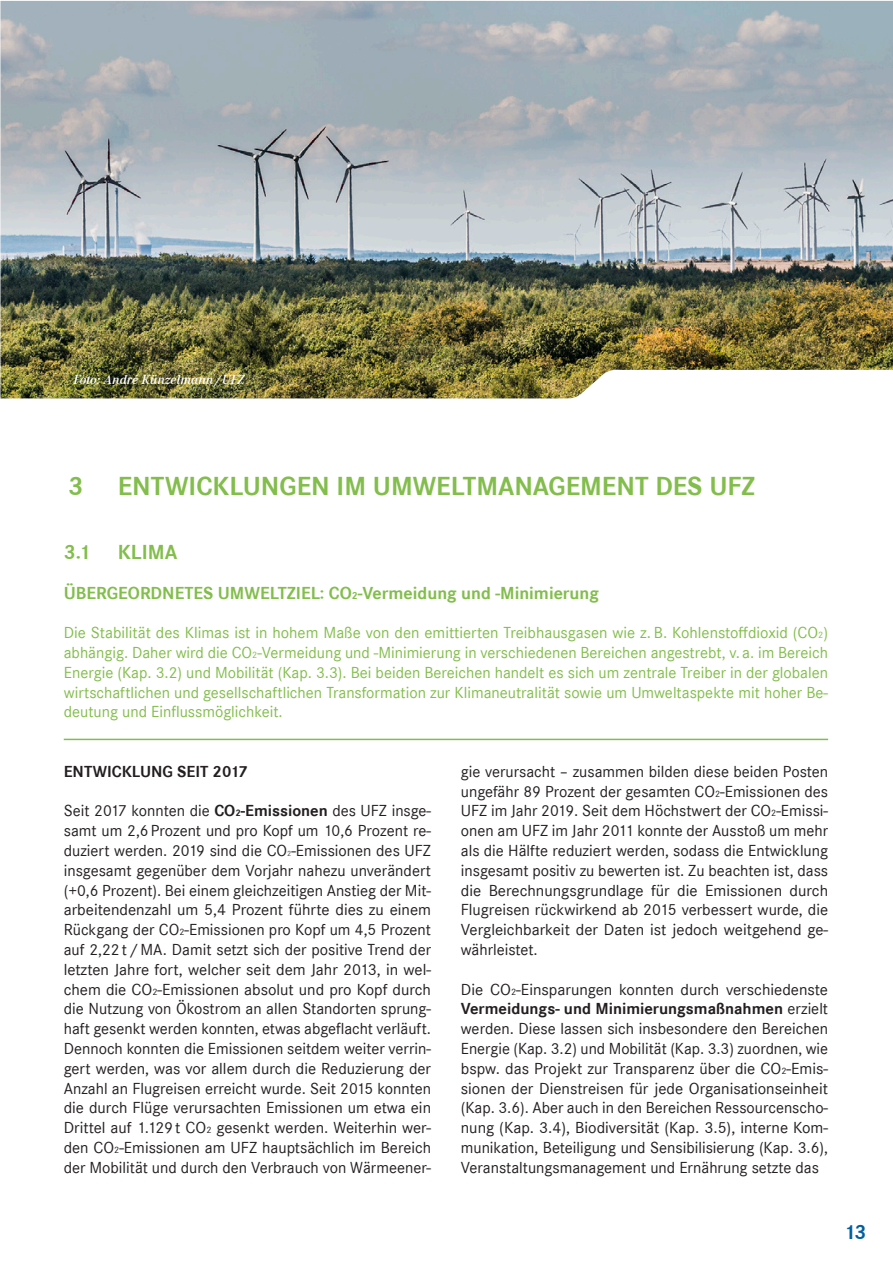
<style>
.page{position:relative;width:893px;height:1263px;background:#fff}
.page>*{position:absolute;margin:0;border:0;box-sizing:border-box;transform-origin:0 0}
.t1{font:700 27px "Corporate S";color:#83bd4c}
.t2{font:700 21px "Corporate S";color:#83bd4c}
.t3{font:700 21px "Corporate S";color:#005f9f}
.t4{font:700 18px "Corporate S";color:#83bd4c}
.t5{font:16.5px/19.8px "Corporate S";color:#231f20;text-align:justify}
.t6{font:16.5px/19.8px "Corporate S";color:#83bd4c;text-align:justify}
.t7{font:700 16.5px "Corporate S";color:#231f20}
.t8{font:italic 600 13.5px "Corporate A";color:#fff}
.s1{font-size:10.5px}
.s2{font-size:9.6px}
.s3{font-weight:700}
.s4{font-weight:700;font-size:9.6px}
.s5{font-size:7.8px;color:#454647}
</style>
<div class="page">
<img style="left:0;top:1px;width:893px;height:397px">
<hr style="left:64px;top:739px;width:764px;height:1px;background:#83bd4c">
<p class="t8" style="left:73px;top:372px;width:173px">Foto: André Künzelmann/UFZ</p>
<h1 class="t1" style="left:68px;top:471px;width:17px">3</h1>
<h1 class="t1" style="left:118px;top:471px;width:639px">ENTWICKLUNGEN IM UMWELTMANAGEMENT DES UFZ</h1>
<p class="t2" style="left:64px;top:540px;width:29px">3.1</p>
<p class="t2" style="left:118px;top:540px;width:61px">KLIMA</p>
<p class="t4" style="left:64px;top:582px;width:537px">ÜBERGEORDNETES UMWELTZIEL: CO<span class="s1">2</span>-Vermeidung und -Minimierung</p>
<p class="t6" style="left:64px;top:623px;width:766px">Die Stabilität des Klimas ist in hohem Maße von den emittierten Treibhausgasen wie z. B. Kohlenstoffdioxid (CO<span class="s2">2</span>) abhängig. Daher wird die CO<span class="s2">2</span>-Vermeidung und -Minimierung in verschiedenen Bereichen angestrebt, v. a. im Bereich Energie (Kap. 3.2) und Mobilität (Kap. 3.3). Bei beiden Bereichen handelt es sich um zentrale Treiber in der globalen wirtschaftlichen und gesellschaftlichen Transformation zur Klimaneutralität sowie um Umweltaspekte mit hoher Be&shy;deutung und Einflussmöglichkeit.</p>
<p class="t7" style="left:64px;top:762px;width:185px">ENTWICKLUNG SEIT 2017</p>
<p class="t5" style="left:64px;top:801px;width:369px">Seit 2017 konnten die <span class="s3">CO</span><span class="s4">2</span><span class="s3">-Emissionen</span> des UFZ insge&shy;samt um 2,6Prozent und pro Kopf um 10,6 Prozent re&shy;duziert werden. 2019 sind die CO<span class="s5">2</span>-Emissionen des UFZ insgesamt gegenüber dem Vorjahr nahezu unverändert (+0,6 Prozent). Bei einem gleichzeitigen Anstieg der Mit&shy;arbeitendenzahl um 5,4 Prozent führte dies zu einem Rückgang der CO<span class="s2">2</span>-Emissionen pro Kopf um 4,5 Prozent auf 2,22t / MA. Damit setzt sich der positive Trend der letzten Jahre fort, welcher seit dem Jahr 2013, in wel&shy;chem die CO<span class="s2">2</span>-Emissionen absolut und pro Kopf durch die Nutzung von Ökostrom an allen Standorten sprung&shy;haft gesenkt werden konnten, etwas abgeflacht verläuft.<br>Dennoch konnten die Emissionen seitdem weiter verrin&shy;gert werden, was vor allem durch die Reduzierung der Anzahl an Flugreisen erreicht wurde. Seit 2015 konnten die durch Flüge verursachten Emissionen um etwa ein Drittel auf 1.129t CO<span class="s2">2</span> gesenkt werden. Weiterhin wer&shy;den CO<span class="s2">2</span>-Emissionen am UFZ hauptsächlich im Bereich der Mobilität und durch den Verbrauch von Wärmeener-</p>
<p class="t5" style="left:461px;top:761px;width:369px">gie verursacht – zusammen bilden diese beiden Posten ungefähr 89 Prozent der gesamten CO<span class="s2">2</span>-Emissionen des UFZ im Jahr 2019. Seit dem Höchstwert der CO<span class="s2">2</span>-Emissi&shy;onen am UFZ im Jahr 2011 konnte der Ausstoß um mehr als die Hälfte reduziert werden, sodass die Entwicklung insgesamt positiv zu bewerten ist. Zu beachten ist, dass die Berechnungsgrundlage für die Emissionen durch Flugreisen rückwirkend ab 2015 verbessert wurde, die Vergleichbarkeit der Daten ist jedoch weitgehend ge&shy;währleistet.</p>
<p class="t5" style="left:461px;top:979px;width:369px">Die CO<span class="s2">2</span>-Einsparungen konnten durch verschiedenste <span class="s3">Vermeidungs- und Minimierungsmaßnahmen</span> erzielt werden. Diese lassen sich insbesondere den Bereichen Energie (Kap. 3.2) und Mobilität (Kap. 3.3) zuordnen, wie bspw. das Projekt zur Transparenz über die CO<span class="s2">2</span>-Emis&shy;sionen der Dienstreisen für jede Organisationseinheit (Kap. 3.6). Aber auch in den Bereichen Ressourcenscho&shy;nung (Kap. 3.4), Biodiversität (Kap. 3.5), interne Kom&shy;munikation, Beteiligung und Sensibilisierung (Kap. 3.6), Veranstaltungsmanagement und Ernährung setzte das</p>
<p class="t3" style="left:844px;top:1220px;width:24px">13</p>
</div>
